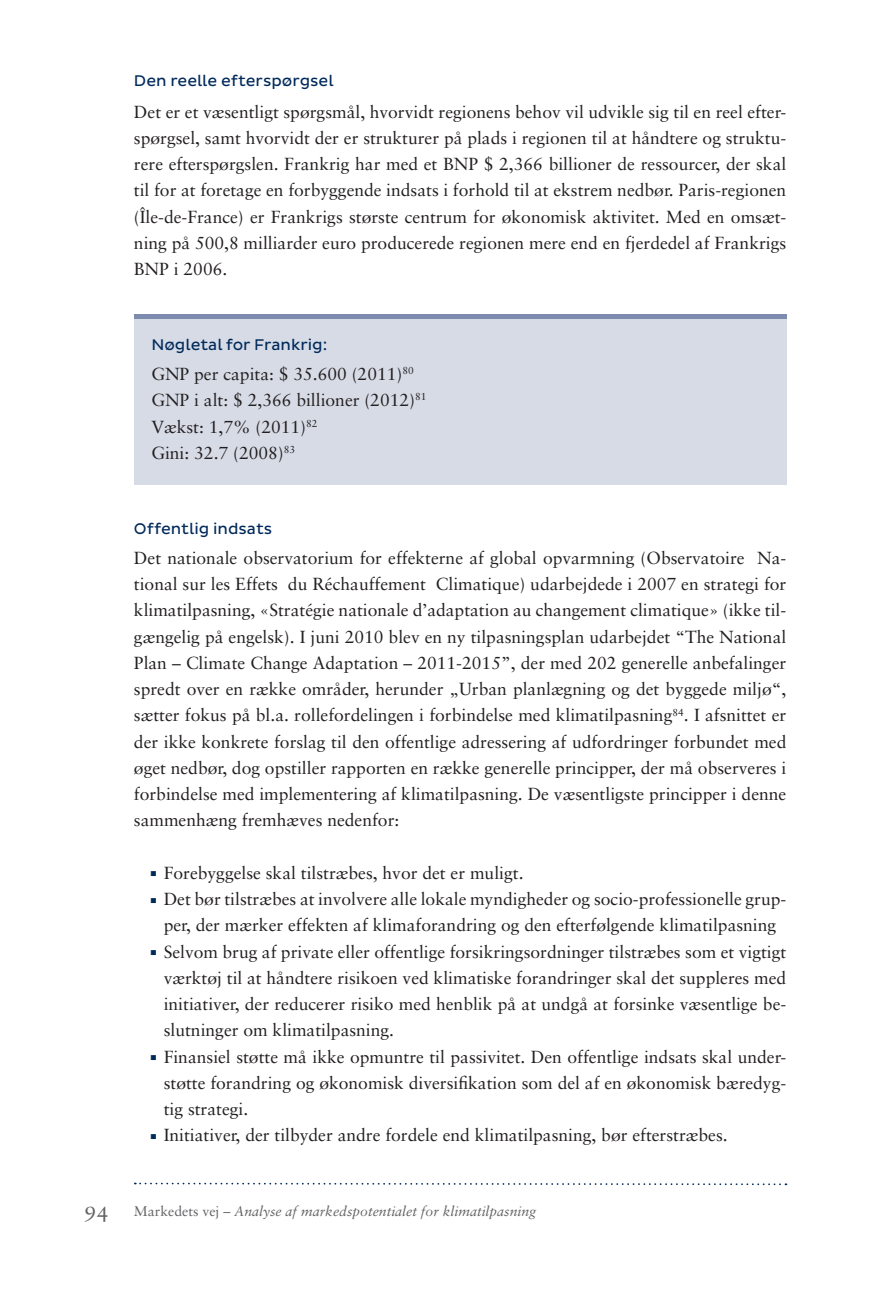
<style>
.page{position:relative;width:893px;height:1290px;background:#fff}
.page>*{position:absolute;margin:0;border:0;box-sizing:border-box;transform-origin:0 0}
.Normal_udenspace{font:17.5px/26.2px "Sabon";color:#231f20;text-align:justify}
.Boks{font:17.5px "Sabon";color:#231f20}
.Heading_4{font:15.75px "Pluto Sans";color:#002a5b}
.t1{font:italic 14px "Sabon";color:#636366}
.s1{font-family:"Sabon Roman SC";font-style:normal;font-size:22.75px}
.s2{font-style:normal}
</style>
<div class="page">
<svg style="left:135px;top:1182px;width:651px;height:4px"></svg>
<div style="left:134px;top:316px;width:652px;height:169px;background:#d6dbe6"></div>
<div style="left:134px;top:314px;width:652px;height:5px;background:#7d8cae"></div>
<p class="Heading_4" style="left:134px;top:72px;width:201px">Den reelle efterspørgsel</p>
<p class="Normal_udenspace" style="left:134px;top:98px;width:654px">Det er et væsentligt spørgsmål, hvorvidt regionens behov vil udvikle sig til en reel efter&shy;spørgsel, samt hvorvidt der er strukturer på plads i regionen til at håndtere og struktu&shy;rere efterspørgslen. Frankrig har med et BNP $ 2,366 billioner de ressourcer, der skal til for at foretage en forbyggende indsats i forhold til at ekstrem nedbør. Paris-regionen (Île-de-France) er Frankrigs største centrum for økonomisk aktivitet. Med en omsæt&shy;ning på 500,8 milliarder euro producerede regionen mere end en fjerdedel af Frankrigs BNP i 2006.</p>
<p class="Heading_4" style="left:151px;top:336px;width:177px">Nøgletal for Frankrig:</p>
<p class="Boks" style="left:151px;top:363px;width:264px">GNP per capita: $ 35.600 (2011)<sup>80</sup></p>
<p class="Boks" style="left:151px;top:390px;width:276px">GNP i alt: $ 2,366 billioner (2012)<sup>81</sup></p>
<p class="Boks" style="left:151px;top:416px;width:167px">Vækst: 1,7% (2011)<sup>82</sup></p>
<p class="Boks" style="left:151px;top:442px;width:145px">Gini: 32.7 (2008)<sup>83</sup></p>
<p class="Heading_4" style="left:134px;top:520px;width:140px">Offentlig indsats</p>
<p class="Normal_udenspace" style="left:134px;top:544px;width:654px">Det nationale observatorium for effekterne af global opvarmning (Observatoire Na&shy;tional sur les Effets du Réchauffement Climatique) udarbejdede i 2007 en strategi for klimatilpasning, «Stratégie nationale d’adaptation au changement climatique» (ikke til&shy;gængelig på engelsk). I juni 2010 blev en ny tilpasningsplan udarbejdet “The National Plan – Climate Change Adaptation – 2011-2015”, der med 202 generelle anbefalinger spredt over en række områder, herunder „Urban planlægning og det byggede miljø“, sætter fokus på bl.a. rollefordelingen i forbindelse med klimatilpasning<sup>84</sup>. I afsnittet er der ikke konkrete forslag til den offentlige adressering af udfordringer forbundet med øget nedbør, dog opstiller rapporten en række generelle principper, der må observeres i forbindelse med implementering af klimatilpasning. De væsentligste principper i denne sammenhæng fremhæves nedenfor:</p>
<p class="Normal_udenspace" style="left:164px;top:859px;width:361px">Forebyggelse skal tilstræbes, hvor det er muligt.</p>
<p class="Normal_udenspace" style="left:164px;top:886px;width:624px">Det bør tilstræbes at involvere alle lokale myndigheder og socio-professionelle grup&shy;per, der mærker effekten af klimaforandring og den efterfølgende klimatilpasning</p>
<p class="Normal_udenspace" style="left:164px;top:938px;width:624px">Selvom brug af private eller offentlige forsikringsordninger tilstræbes som et vigtigt værktøj til at håndtere risikoen ved klimatiske forandringer skal det suppleres med initiativer, der reducerer risiko med henblik på at undgå at forsinke væsentlige be&shy;slutninger om klimatilpasning.</p>
<p class="Normal_udenspace" style="left:164px;top:1043px;width:624px">Finansiel støtte må ikke opmuntre til passivitet. Den offentlige indsats skal under&shy;støtte forandring og økonomisk diversifikation som del af en økonomisk bæredyg&shy;tig strategi.</p>
<p class="Normal_udenspace" style="left:164px;top:1122px;width:565px">Initiativer, der tilbyder andre fordele end klimatilpasning, bør efterstræbes.</p>
<p class="t1" style="left:84px;top:1203px;width:454px"><span class="s1">94</span> <span class="s2">Markedets vej</span> – Analyse af markedspotentialet for klimatilpasning</p>
</div>
